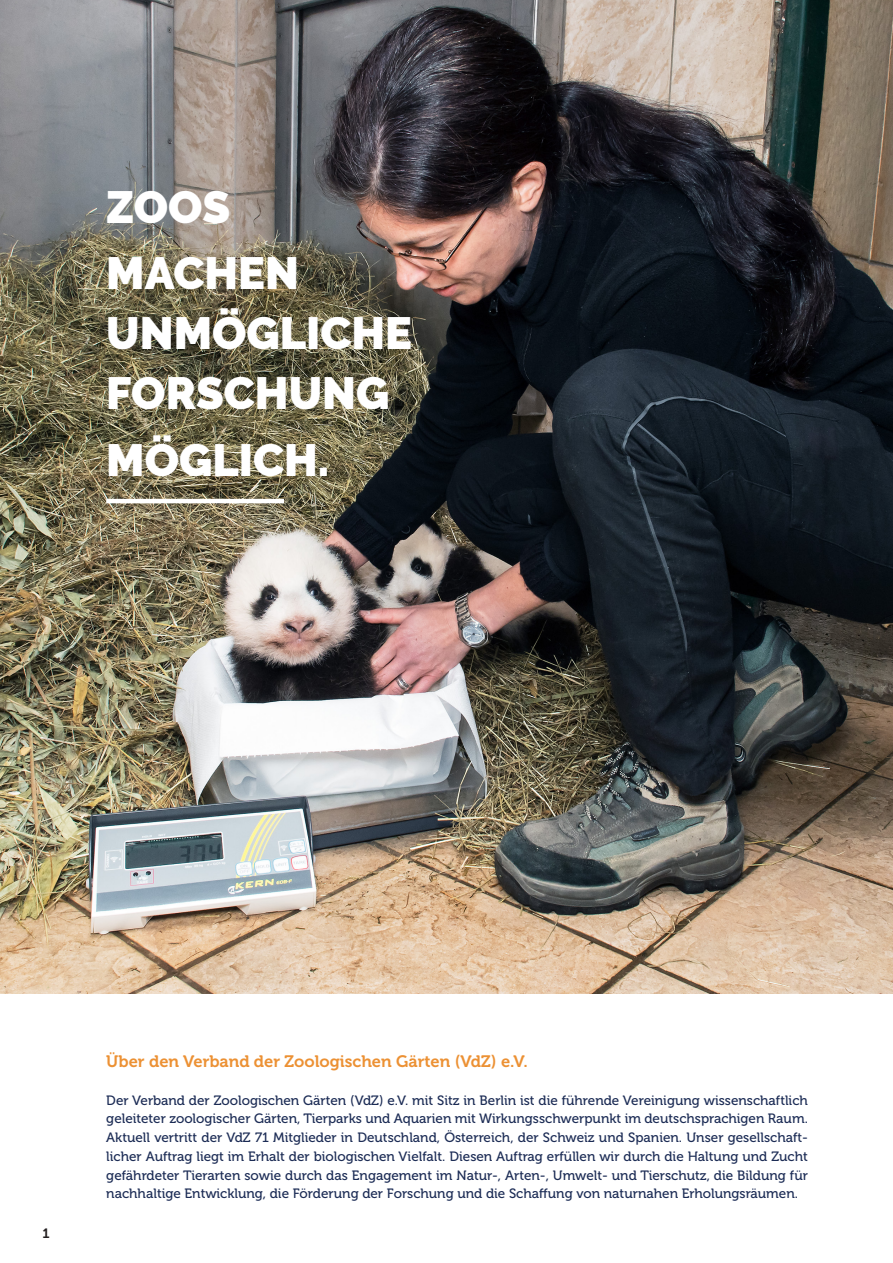
<style>
.page{position:relative;width:893px;height:1263px;background:#fff}
.page>*{position:absolute;margin:0;border:0;box-sizing:border-box;transform-origin:0 0}
.headline{font:900 45px/60px "Raleway";color:#fff}
.Subheadline{font:16.5px "Museo 700";color:#ec9134}
.Fliesstext{font:13.5px/18.8px "Museo 500";color:#1c2c55;text-align:justify}
.t1{font:13.5px "Museo 700";color:#231f20}
</style>
<div class="page">
<img style="left:0;top:0;width:893px;height:993px">
<hr style="left:106px;top:499px;width:178px;height:4px;background:#fff">
<p class="headline" style="left:106px;top:177px;width:125px">ZOOS</p>
<p class="headline" style="left:106px;top:243px;width:307px">MACHEN<br>UNMÖGLICHE<br>FORSCHUNG</p>
<p class="headline" style="left:106px;top:431px;width:224px">MÖGLICH.</p>
<p class="t1" style="left:43px;top:1226px;width:9px">1</p>
<p class="Subheadline" style="left:106px;top:1052px;width:423px">Über den Verband der Zoologischen Gärten (VdZ) e.V.</p>
<p class="Fliesstext" style="left:106px;top:1091px;width:703px">Der Verband der Zoologischen Gärten (VdZ) e.V. mit Sitz in Berlin ist die führende Vereinigung wissenschaftlich geleiteter zoologischer Gärten, Tierparks und Aquarien mit Wirkungsschwerpunkt im deutschsprachigen Raum.<br>Aktuell vertritt der VdZ 71 Mitglieder in Deutschland, Österreich, der Schweiz und Spanien. Unser gesellschaft&shy;licher Auftrag liegt im Erhalt der biologischen Vielfalt. Diesen Auftrag erfüllen wir durch die Haltung und Zucht gefährdeter Tierarten sowie durch das Engagement im Natur-, Arten-, Umwelt- und Tierschutz, die Bildung für nachhaltige Entwicklung, die Förderung der Forschung und die Schaffung von naturnahen Erholungsräumen.</p>
</div>
